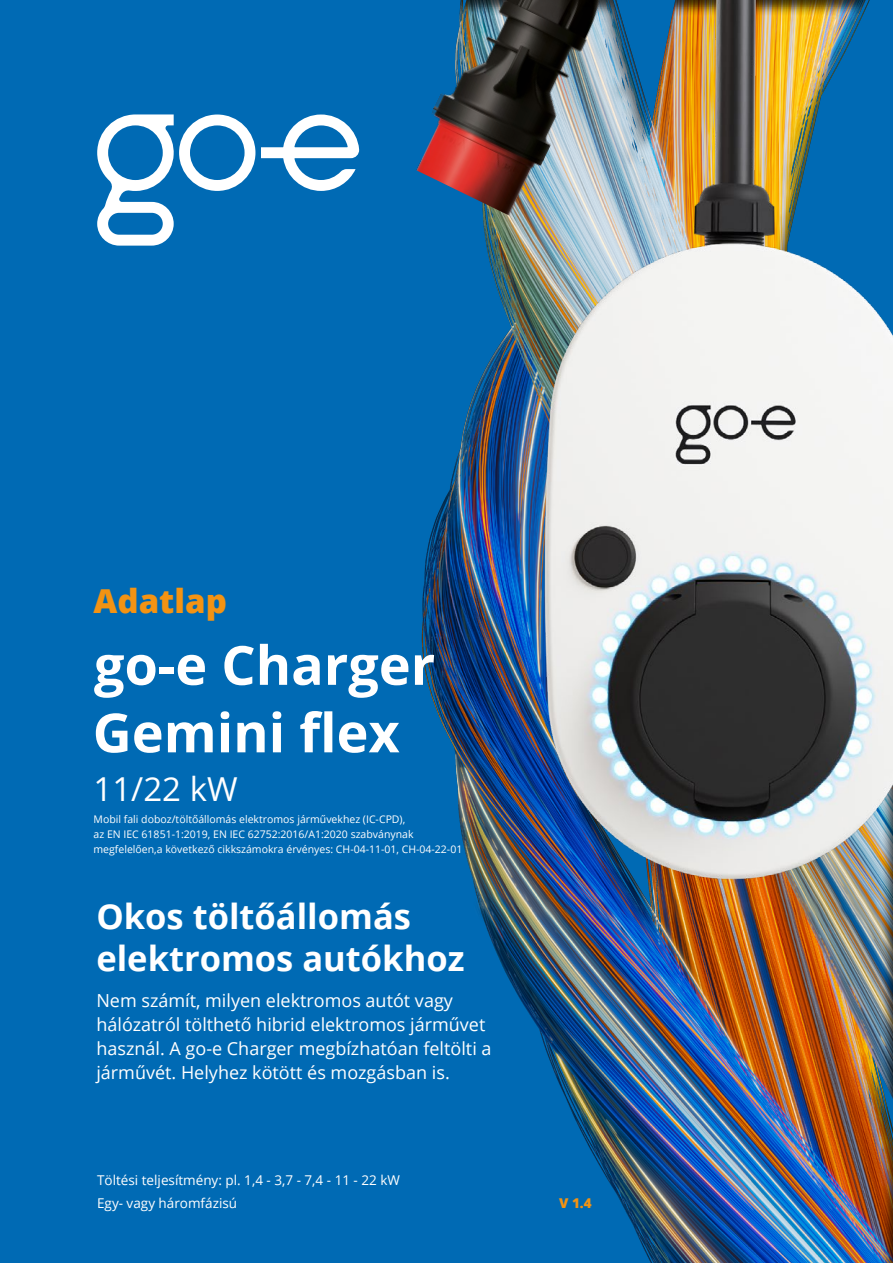
<style>
.page{position:relative;width:893px;height:1263px;background:#006ab4}
.page>*{position:absolute;margin:0;border:0;box-sizing:border-box;transform-origin:0 0}
.t1{font:700 54px/67.5px "Open Sans";color:#fff}
.t2{font:700 34.5px/42px "Open Sans";color:#fff}
.t3{font:800 33px "Open Sans";color:#f39313}
.t4{font:33px "Open Sans";color:#fff}
.t5{font:18px/24px "Open Sans";color:#fff}
.t6{font:13.5px/22.5px "Open Sans";color:#fff}
.t7{font:800 13.5px "Open Sans";color:#f39313}
.t8{font:10.5px/15px "Open Sans";color:#fff}
</style>
<div class="page">
<div style="left:144px;top:0;width:749px;height:1263px;background:#000;opacity:.75"></div>
<img style="left:227px;top:0;width:666px;height:986px">
<img style="left:406px;top:0;width:216px;height:218px">
<svg style="left:97px;top:114px;width:158px;height:132px"></svg>
<svg style="left:261px;top:114px;width:98px;height:77px"></svg>
<h3 class="t3" style="left:94px;top:576px;width:135px">Adatlap</h3>
<h1 class="t1" style="left:93px;top:630px;width:344px">go-e Charger<br>Gemini flex</h1>
<h3 class="t4" style="left:94px;top:766px;width:146px">11/22 kW</h3>
<p class="t8" style="left:94px;top:812px;width:370px">Mobil fali doboz/töltőállomás elektromos járművekhez (IC-CPD),<br>az EN IEC 61851-1:2019, EN IEC 62752:2016/A1:2020 szabványnak megfelelően,a következő cikkszámokra érvényes: CH-04-11-01, CH-04-22-01</p>
<h2 class="t2" style="left:96px;top:895px;width:370px">Okos töltőállomás elektromos autókhoz</h2>
<h3 class="t5" style="left:96px;top:988px;width:397px">Nem számít, milyen elektromos autót vagy hálózatról tölthető hibrid elektromos járművet használ. A go-e Charger megbízhatóan feltölti a járművét. Helyhez kötött és mozgásban is.</h3>
<p class="t6" style="left:97px;top:1169px;width:304px">Töltési teljesítmény: pl. 1,4 - 3,7 - 7,4 - 11 - 22 kW<br>Egy- vagy háromfázisú</p>
<p class="t7" style="left:559px;top:1192px;width:34px">V 1.4</p>
</div>
